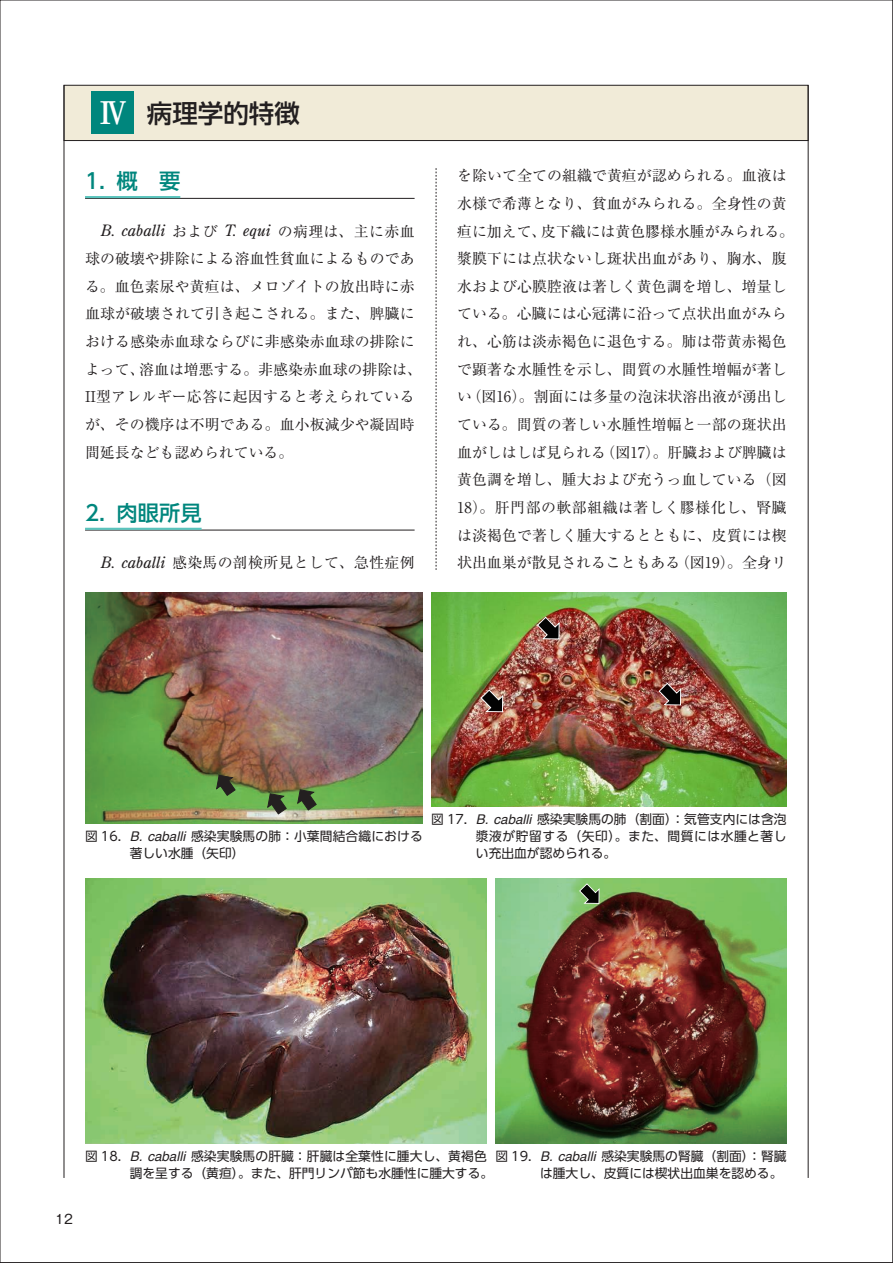
<style>
.page{position:relative;width:893px;height:1263px;background:#fff}
.page>*{position:absolute;margin:0;border:0;box-sizing:border-box;transform-origin:0 0}
.t1{font:500 25.5px "UD Shin Go Pr 6";color:#231f20}
.t2{font:500 21.3px "UD Shin Go Pr 6";color:#00867d}
.t3{font:italic 15.6px "Century Old Style Std";color:#231f20}
.t4{font:14.85px/27.6px "Ryumin Pr 6";letter-spacing:.005em;color:#231f20}
.t5{font:12.75px/17px "UD Shin Go Pr 6";letter-spacing:.005em;color:#231f20}
.t6{font:12.75px "Gothic MB101 Pr 6";color:#231f20}
.s1{font-family:"UD Reimin Pr 6";font-weight:700;font-size:29.7px;color:#fff}
.s2{font-family:"Ryumin Pr 6";font-style:normal;font-size:14.85px}
.s3{font-family:"Century Old Style Std";font-style:italic;font-size:15.6px}
.s4{font-family:"Helvetica";font-style:italic;font-size:13.35px}
</style>
<div class="page">
<div style="left:64px;top:85px;width:744px;height:56px;background:#f1ebd8"></div>
<div style="left:64px;top:85px;width:744px;height:56px;border:1px solid #231f20"></div>
<div style="left:92px;top:92px;width:42px;height:42px;background:#00867d"></div>
<hr style="left:85px;top:198px;width:330px;height:1px;background:#231f20">
<hr style="left:85px;top:196px;width:95px;height:2px;background:#5ac4bd">
<hr style="left:85px;top:530px;width:330px;height:1px;background:#231f20">
<hr style="left:85px;top:528px;width:117px;height:2px;background:#5ac4bd">
<img style="left:85px;top:592px;width:338px;height:231px">
<svg style="left:297px;top:789px;width:20px;height:22px"></svg>
<svg style="left:267px;top:793px;width:20px;height:22px"></svg>
<svg style="left:216px;top:774px;width:20px;height:22px"></svg>
<img style="left:431px;top:592px;width:356px;height:214px">
<svg style="left:537px;top:617px;width:23px;height:22px"></svg>
<svg style="left:480px;top:689px;width:23px;height:23px"></svg>
<svg style="left:658px;top:683px;width:23px;height:22px"></svg>
<img style="left:85px;top:878px;width:402px;height:265px">
<img style="left:495px;top:878px;width:292px;height:265px">
<svg style="left:579px;top:883px;width:20px;height:21px"></svg>
<svg style="left:436px;top:168px;width:1px;height:402px"></svg>
<hr style="left:808px;top:85px;width:1px;height:1093px;background:#231f20">
<hr style="left:64px;top:85px;width:1px;height:1093px;background:#231f20">
<svg style="left:892px;top:0;width:1px;height:1263px"></svg>
<h1 class="t1" style="left:98px;top:92px;width:203px"><span class="s1">Ⅳ</span> 病理学的特徴</h1>
<h2 class="t2" style="left:85px;top:164px;width:97px">1. 概　要</h2>
<p class="t3" style="left:101px;top:221px;width:315px">B. caballi <span class="s2">および</span> T. equi <span class="s2">の病理は、主に赤血</span></p>
<p class="t4" style="left:85px;top:244px;width:338px">球の破壊や排除による溶血性貧血によるものである。血色素尿や黄疸は、メロゾイトの放出時に赤血球が破壊されて引き起こされる。また、脾臓における感染赤血球ならびに非感染赤血球の排除によって、溶血は増悪する。非感染赤血球の排除は、<br>II型アレルギー応答に起因すると考えられているが、その機序は不明である。血小板減少や凝固時間延長なども認められている。</p>
<h2 class="t2" style="left:85px;top:495px;width:118px">2. 肉眼所見</h2>
<p class="t4" style="left:101px;top:548px;width:315px"><span class="s3">B. caballi</span> 感染馬の剖検所見として、急性症例</p>
<p class="t4" style="left:457px;top:161px;width:338px">を除いて全ての組織で黄疸が認められる。血液は水様で希薄となり、貧血がみられる。全身性の黄疸に加えて、皮下織には黄色膠様水腫がみられる。漿膜下には点状ないし斑状出血があり、胸水、腹水および心膜腔液は著しく黄色調を増し、増量している。心臓には心冠溝に沿って点状出血がみられ、心筋は淡赤褐色に退色する。肺は帯黄赤褐色で顕著な水腫性を示し、間質の水腫性増幅が著しい（図16）。割面には多量の泡沫状溶出液が湧出している。間質の著しい水腫性増幅と一部の斑状出血がしはしば見られる（図17）。肝臓および脾臓は黄色調を増し、腫大および充うっ血している（図<br>18）。肝門部の軟部組織は著しく膠様化し、腎臓は淡褐色で著しく腫大するとともに、皮質には楔状出血巣が散見されることもある（図19）。全身リ</p>
<p class="t5" style="left:130px;top:827px;width:294px;text-indent:-45px">図 16. <span class="s4">B. caballi</span> 感染実験馬の肺：小葉間結合織における著しい水腫（矢印）</p>
<p class="t5" style="left:476px;top:810px;width:312px;text-align:justify;text-indent:-45px">図 17. <span class="s4">B. caballi</span> 感染実験馬の肺（割面）：気管支内には含泡漿液が貯留する（矢印）。また、間質には水腫と著しい充出血が認められる。</p>
<p class="t6" style="left:55px;top:1208px;width:19px">12</p>
<p class="t5" style="left:130px;top:1147px;width:365px;text-indent:-45px">図 18. <span class="s4">B. caballi</span> 感染実験馬の肝臓：肝臓は全葉性に腫大し、黄褐色調を呈する（黄疸）。また、肝門リンパ節も水腫性に腫大する。</p>
<p class="t5" style="left:540px;top:1147px;width:248px;text-indent:-45px">図 19. <span class="s4">B. caballi</span> 感染実験馬の腎臓（割面）：腎臓は腫大し、皮質には楔状出血巣を認める。</p>
</div>
